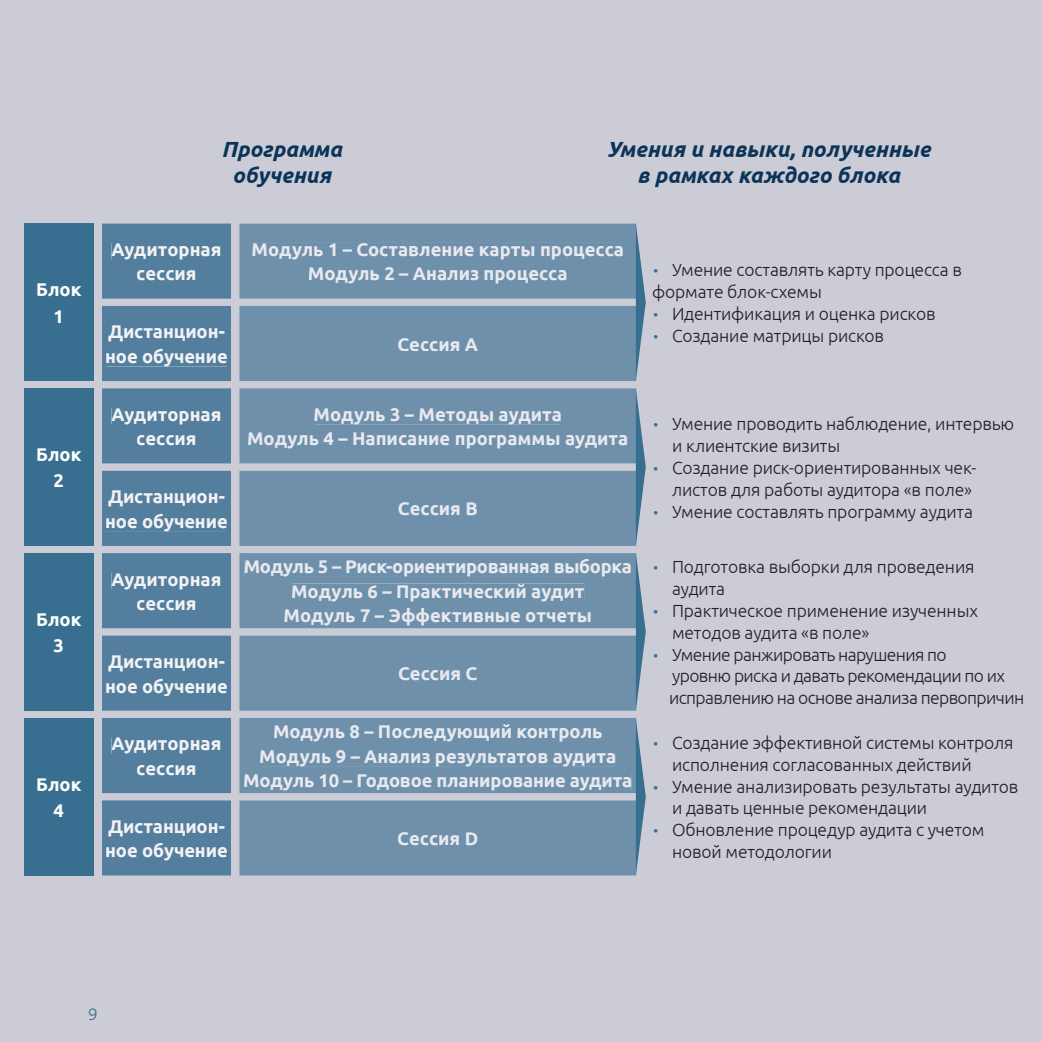
<style>
.page{position:relative;width:1042px;height:1042px;background:#ccccd6}
.page>*{position:absolute;margin:0;border:0;box-sizing:border-box;transform-origin:0 0}
.t1{font:italic 700 21.88px/26.2px "Ubuntu";color:#0b3458;text-align:center}
.t2{font:700 18.38px/24.5px "Ubuntu";color:#e8e9ee;text-align:center}
.t3{font:700 18.38px/24.5px "Ubuntu";letter-spacing:-.005em;color:#f2f2f5;text-align:center}
.t4{font:700 18.38px/26.2px "Ubuntu";color:#fff;text-align:center}
.t5{font:300 17.5px/21.9px "Ubuntu";letter-spacing:-.01em;color:#231f20}
.t6{font:300 17.5px/21.9px "Ubuntu";letter-spacing:-.035em;color:#231f20}
.t7{font:300 17.5px "The Sans B3";color:#386e8f}
.s1{font-family:"The Sans B3";color:#386e8f}
</style>
<div class="page">
<div style="left:24px;top:223px;width:70px;height:158px;background:#386e8f"></div>
<div style="left:102px;top:223px;width:129px;height:76px;background:#547e9d"></div>
<div style="left:112px;top:243px;width:109px;height:16px;background:#547e9d"></div>
<div style="left:137px;top:270px;width:58px;height:11px;background:#547e9d"></div>
<div style="left:102px;top:306px;width:129px;height:75px;background:#547e9d"></div>
<div style="left:108px;top:326px;width:116px;height:16px;background:#547e9d"></div>
<div style="left:106px;top:349px;width:121px;height:17px;background:#547e9d"></div>
<div style="left:102px;top:388px;width:129px;height:75px;background:#547e9d"></div>
<div style="left:112px;top:408px;width:109px;height:16px;background:#547e9d"></div>
<div style="left:137px;top:435px;width:58px;height:10px;background:#547e9d"></div>
<div style="left:102px;top:471px;width:129px;height:75px;background:#547e9d"></div>
<div style="left:108px;top:490px;width:116px;height:16px;background:#547e9d"></div>
<div style="left:106px;top:513px;width:121px;height:18px;background:#547e9d"></div>
<div style="left:102px;top:553px;width:129px;height:75px;background:#547e9d"></div>
<div style="left:112px;top:573px;width:109px;height:16px;background:#547e9d"></div>
<div style="left:137px;top:600px;width:58px;height:10px;background:#547e9d"></div>
<div style="left:102px;top:635px;width:129px;height:76px;background:#547e9d"></div>
<div style="left:108px;top:655px;width:116px;height:16px;background:#547e9d"></div>
<div style="left:106px;top:678px;width:121px;height:18px;background:#547e9d"></div>
<div style="left:102px;top:718px;width:129px;height:75px;background:#547e9d"></div>
<div style="left:112px;top:738px;width:109px;height:16px;background:#547e9d"></div>
<div style="left:137px;top:765px;width:58px;height:10px;background:#547e9d"></div>
<div style="left:102px;top:800px;width:129px;height:75px;background:#547e9d"></div>
<div style="left:108px;top:820px;width:116px;height:16px;background:#547e9d"></div>
<div style="left:106px;top:843px;width:121px;height:18px;background:#547e9d"></div>
<div style="left:24px;top:388px;width:70px;height:158px;background:#386e8f"></div>
<div style="left:24px;top:553px;width:70px;height:158px;background:#386e8f"></div>
<div style="left:24px;top:718px;width:70px;height:157px;background:#386e8f"></div>
<svg style="left:239px;top:223px;width:407px;height:158px;background:#7393ad"></svg>
<svg style="left:239px;top:388px;width:407px;height:158px;background:#7393ad"></svg>
<svg style="left:239px;top:553px;width:407px;height:158px;background:#7393ad"></svg>
<svg style="left:239px;top:718px;width:407px;height:157px;background:#7393ad"></svg>
<p class="t4" style="left:36px;top:276px;width:47px">Блок<br>1</p>
<p class="t4" style="left:36px;top:441px;width:47px">Блок<br>2</p>
<p class="t4" style="left:36px;top:606px;width:47px">Блок<br>3</p>
<p class="t4" style="left:36px;top:771px;width:47px">Блок<br>4</p>
<p class="t1" style="left:221px;top:136px;width:122px">Программа обучения</p>
<p class="t1" style="left:607px;top:136px;width:325px">Умения и навыки, полученные в рамках каждого блока</p>
<p class="t3" style="left:111px;top:237px;width:111px">Аудиторная сессия</p>
<p class="t3" style="left:105px;top:319px;width:124px;text-align:left">Дистанцион&shy;ное обучение</p>
<p class="t3" style="left:111px;top:402px;width:111px">Аудиторная сессия</p>
<p class="t3" style="left:105px;top:484px;width:124px;text-align:left">Дистанцион&shy;ное обучение</p>
<p class="t3" style="left:111px;top:566px;width:111px">Аудиторная сессия</p>
<p class="t3" style="left:105px;top:649px;width:124px;text-align:left">Дистанцион&shy;ное обучение</p>
<p class="t3" style="left:111px;top:731px;width:111px">Аудиторная сессия</p>
<p class="t3" style="left:105px;top:814px;width:124px;text-align:left">Дистанцион&shy;ное обучение</p>
<p class="t2" style="left:251px;top:237px;width:374px">Модуль 1 – Составление карты процесса<br>Модуль 2 – Анализ процесса</p>
<p class="t2" style="left:397px;top:331px;width:82px">Сессия A</p>
<p class="t2" style="left:247px;top:402px;width:383px">Модуль 3 – Методы аудита<br>Модуль 4 – Написание программы аудита</p>
<p class="t2" style="left:398px;top:496px;width:81px">Сессия B</p>
<p class="t2" style="left:244px;top:554px;width:390px">Модуль 5 – Риск-ориентированная выборка<br>Модуль 6 – Практический аудит<br>Модуль 7 – Эффективные отчеты</p>
<p class="t2" style="left:398px;top:661px;width:81px">Сессия C</p>
<p class="t2" style="left:243px;top:719px;width:390px">Модуль 8 – Последующий контроль<br>Модуль 9 – Анализ результатов аудита<br>Модуль 10 – Годовое планирование аудита</p>
<p class="t2" style="left:397px;top:826px;width:83px">Сессия D</p>
<p class="t5" style="left:652px;top:259px;width:311px"><span class="s1">•</span> Умение составлять карту процесса в формате блок-схемы</p>
<p class="t5" style="left:652px;top:302px;width:285px"><span class="s1">•</span> Идентификация и оценка рисков</p>
<p class="t5" style="left:652px;top:324px;width:233px"><span class="s1">•</span> Создание матрицы рисков</p>
<p class="t5" style="left:672px;top:412px;width:344px;text-indent:-20px"><span class="s1">•</span> Умение проводить наблюдение, интервью и клиентские визиты</p>
<p class="t5" style="left:652px;top:456px;width:326px;text-align:right"><span class="s1">•</span> Создание риск-ориентированных чек&shy;листов для работы аудитора «в поле»</p>
<p class="t5" style="left:652px;top:500px;width:322px"><span class="s1">•</span> Умение составлять программу аудита</p>
<p class="t5" style="left:672px;top:555px;width:304px;text-indent:-20px"><span class="s1">•</span> Подготовка выборки для проведения аудита</p>
<p class="t5" style="left:672px;top:599px;width:307px;text-indent:-20px"><span class="s1">•</span> Практическое применение изученных методов аудита «в поле»</p>
<p class="t6" style="left:669px;top:643px;width:357px;text-indent:-17px"><span class="s1">•</span> Умение ранжировать нарушения по<br>уровню риска и давать рекомендации по их исправлению на основе анализа первопричин</p>
<p class="t5" style="left:672px;top:731px;width:343px;text-indent:-20px"><span class="s1">•</span> Создание эффективной системы контроля исполнения согласованных действий</p>
<p class="t5" style="left:672px;top:775px;width:348px;text-indent:-20px"><span class="s1">•</span> Умение анализировать результаты аудитов и давать ценные рекомендации</p>
<p class="t5" style="left:672px;top:819px;width:314px;text-indent:-20px"><span class="s1">•</span> Обновление процедур аудита с учетом новой методологии</p>
<p class="t7" style="left:88px;top:1005px;width:11px">9</p>
</div>
